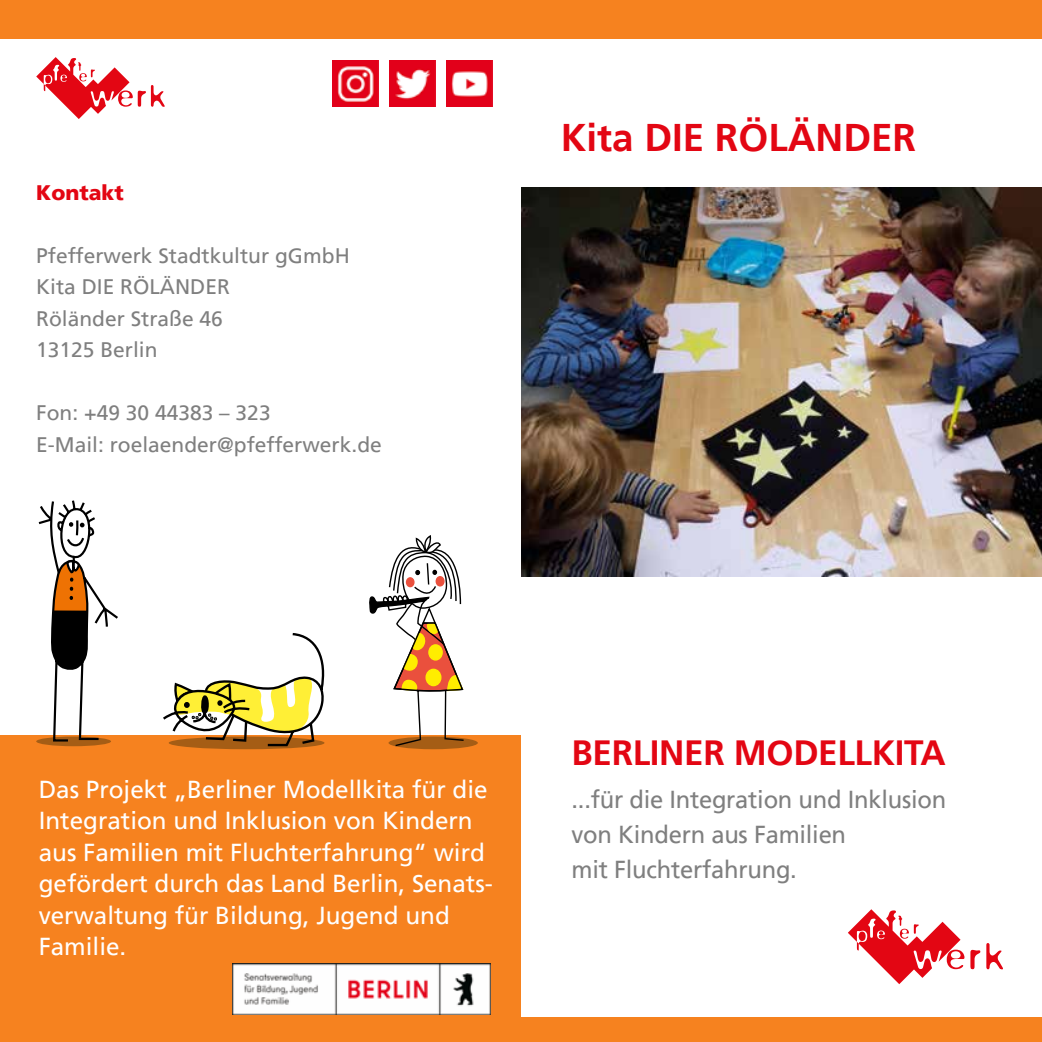
<style>
.page{position:relative;width:1042px;height:1042px;background:#fff}
.page>*{position:absolute;margin:0;border:0;box-sizing:border-box;transform-origin:0 0}
.t1{font:700 38.5px "Frutiger LT";color:#e30613}
.t2{font:700 35px "Frutiger LT";letter-spacing:-.01em;color:#e30613}
.t3{font:24.5px/31.5px "Frutiger LT";color:#fff}
.t4{font:24.5px/35px "Frutiger LT";letter-spacing:-.01em;color:#7f7f7f}
.t5{font:21px/31.5px "Frutiger LT";color:#7f7f7f}
.t6{font:900 21px "Frutiger LT";color:#e30613}
</style>
<div class="page">
<img style="left:521px;top:187px;width:521px;height:390px">
<div style="left:0;top:735px;width:521px;height:307px;background:#f6821f"></div>
<div style="left:521px;top:0;width:521px;height:61px;background:#f6821f"></div>
<div style="left:388px;top:736px;width:90px;height:13px;background:#a55d15;border-radius:50%"></div>
<svg style="left:369px;top:535px;width:95px;height:211px"></svg>
<div style="left:169px;top:736px;width:155px;height:13px;background:#a55d15;border-radius:50%"></div>
<svg style="left:163px;top:633px;width:161px;height:113px"></svg>
<div style="left:36px;top:736px;width:75px;height:10px;background:#a55d15;border-radius:50%"></div>
<svg style="left:39px;top:500px;width:79px;height:241px"></svg>
<img style="left:232px;top:963px;width:258px;height:51px">
<svg style="left:36px;top:57px;width:129px;height:62px"></svg>
<div style="left:0;top:0;width:537px;height:39px;background:#f6821f"></div>
<svg style="left:848px;top:909px;width:155px;height:75px"></svg>
<div style="left:517px;top:1017px;width:525px;height:25px;background:#f6821f"></div>
<div style="left:517px;top:39px;width:525px;height:80px;background:#fff"></div>
<img style="left:332px;top:61px;width:46px;height:46px">
<img style="left:389px;top:61px;width:46px;height:46px">
<img style="left:446px;top:61px;width:47px;height:46px">
<p class="t6" style="left:36px;top:180px;width:89px">Kontakt</p>
<p class="t5" style="left:36px;top:240px;width:315px">Pfefferwerk Stadtkultur gGmbH<br>Kita DIE RÖLÄNDER<br>Röländer Straße 46<br>13125 Berlin</p>
<p class="t5" style="left:36px;top:397px;width:347px">Fon: +49 30 44383 – 323<br>E-Mail: roelaender@pfefferwerk.de</p>
<h1 class="t1" style="left:561px;top:115px;width:357px">Kita DIE RÖLÄNDER</h1>
<p class="t3" style="left:39px;top:773px;width:454px">Das Projekt „Berliner Modellkita für die Integration und Inklusion von Kindern aus Familien mit Fluchterfahrung“ wird gefördert durch das Land Berlin, Senats&shy;verwaltung für Bildung, Jugend und Familie.</p>
<h2 class="t2" style="left:571px;top:732px;width:376px">BERLINER MODELLKITA</h2>
<p class="t4" style="left:571px;top:782px;width:376px">...für die Integration und Inklusion von Kindern aus Familien<br>mit Fluchterfahrung.</p>
</div>
